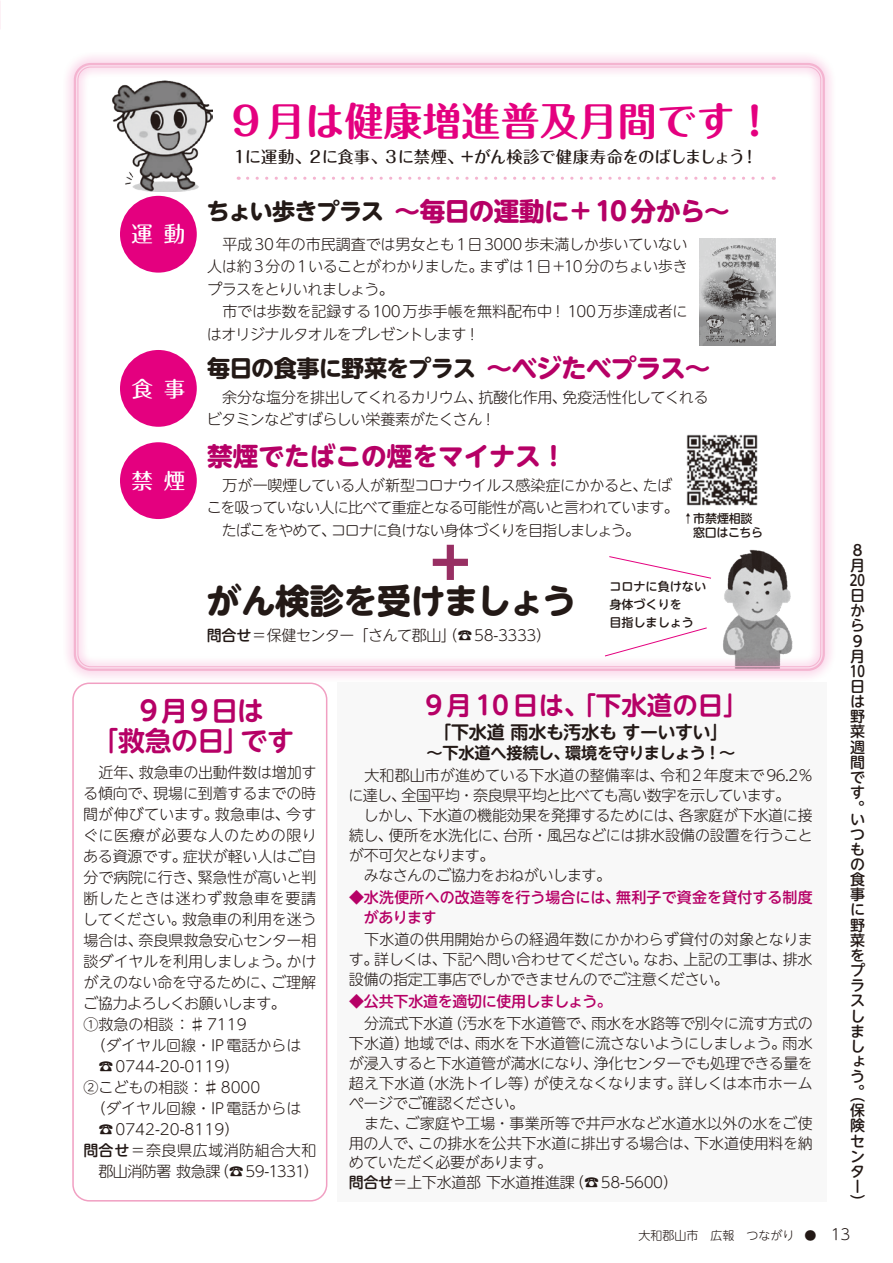
<style>
.page{position:relative;width:893px;height:1263px;background:#fff}
.page>*{position:absolute;margin:0;border:0;box-sizing:border-box;transform-origin:0 0}
.t1{font:700 39px "Maru Fo Pro";color:#e4007f}
.t2{font:700 34.5px "UD Shin M Go Pr 6";letter-spacing:-.025em;color:#231916}
.t3{font:700 27px/29.5px "UD Shin M Go Pr 6 De";letter-spacing:-.04em;color:#b60066;text-align:center}
.t4{font:700 25.65px "UD Shin M Go Pr 6";letter-spacing:-.04em;color:#b60066}
.t5{font:700 25.65px "UD Shin M Go Pr 6";color:#b60066}
.t6{font:700 25.5px "UD Shin M Go Pr 6 De";color:#b60066}
.t7{font:700 23.1px "UD Shin M Go Pr 6";letter-spacing:-.035em;color:#231916}
.t8{font:500 21.6px "Maru Fo Pro";color:#fff}
.t9{font:700 18px "UD Shin M Go Pr 6 De";letter-spacing:-.02em;color:#231916}
.t10{font:500 16.35px "Maru Fo Pro";letter-spacing:-.03em;color:#231916}
.t11{font:700 16.2px "UD Shin M Go Pr 6 De";letter-spacing:-.025em;color:#231916}
.t12{font:300 15px/20px "UD Shin M Go Pr 6";letter-spacing:-.015em;color:#231916}
.t13{font:300 15px/22.5px "UD Shin M Go Pr 6";letter-spacing:-.045em;color:#231916}
.t14{font:500 15px/15.1px "UD Shin M Go Pr 6";color:#231916}
.t15{font:500 15px/20px "UD Shin M Go Pr 6";color:#b60066}
.t16{font:300 15px "UD Shin M Go Pr 6";letter-spacing:-.035em;color:#231916}
.t17{font:300 15px "UD Shin M Go Pr 6";letter-spacing:.04em;color:#231916}
.t18{font:500 15px "UD Shin M Go Pr 6";letter-spacing:-.025em;color:#b60066}
.t19{font:300 15px "UD Shin M Go Pr 6";letter-spacing:.035em;color:#231916}
.t20{font:500 12.15px/17.7px "UD Shin M Go Pr 6";color:#231916}
.t21{font:300 12px "UD Shin M Go Pr 6";color:#231916}
.t22{font:500 12px/13.5px "UD Shin M Go Pr 6";letter-spacing:-.025em;color:#231916}
.s1{font-size:23.1px;color:#231916}
.s2{font-size:25.65px;color:#b60066}
.s3{font-weight:500}
.s4{font-size:15px}
</style>
<div class="page">
<div style="left:62px;top:52px;width:774px;height:630px;background:#e4007f;opacity:.6"></div>
<div style="left:120px;top:196px;width:77px;height:77px;background:#e4007f;border-radius:50%"></div>
<div style="left:120px;top:350px;width:77px;height:77px;background:#e4007f;border-radius:50%"></div>
<div style="left:120px;top:442px;width:77px;height:77px;background:#e4007f;border-radius:50%"></div>
<img style="left:700px;top:238px;width:75px;height:107px">
<svg style="left:248px;top:177px;width:526px;height:3px"></svg>
<img style="left:112px;top:80px;width:100px;height:111px">
<img style="left:683px;top:430px;width:77px;height:77px">
<svg style="left:433px;top:545px;width:35px;height:35px"></svg>
<svg style="left:608px;top:556px;width:104px;height:23px"></svg>
<svg style="left:604px;top:627px;width:104px;height:30px"></svg>
<div style="left:337px;top:682px;width:489px;height:519px;background:#f8f8f8"></div>
<div style="left:72px;top:682px;width:255px;height:519px;border:2px solid #f19fc2;border-radius:16px"></div>
<h3 class="t8" style="left:131px;top:217px;width:56px">運 動</h3>
<h3 class="t8" style="left:131px;top:371px;width:56px">食 事</h3>
<h3 class="t8" style="left:131px;top:463px;width:56px">禁 煙</h3>
<h1 class="t1" style="left:232px;top:90px;width:544px">9月は健康増進普及月間です！</h1>
<p class="t10" style="left:232px;top:144px;width:528px">１に運動、２に食事、３に禁煙、＋がん検診で健康寿命をのばしましょう！</p>
<h3 class="t4" style="left:207px;top:189px;width:524px"><span class="s1">ちょい歩きプラス</span> ～毎日の運動に＋10 分から～</h3>
<p class="t12" style="left:207px;top:232px;width:482px;line-height:22.5px">　平成30年の市民調査では男女とも1日3000歩未満しか歩いていない人は約3分の1いることがわかりました。まずは1日+10分のちょい歩きプラスをとりいれましょう。<br>　市では歩数を記録する100万歩手帳を無料配布中！100万歩達成者にはオリジナルタオルをプレゼントします！</p>
<h3 class="t7" style="left:207px;top:348px;width:505px">毎日の食事に野菜をプラス <span class="s2">～ベジたべプラス～</span></h3>
<p class="t12" style="left:207px;top:385px;width:503px;line-height:22.5px">　余分な塩分を排出してくれるカリウム、抗酸化作用、免疫活性化してくれるビタミンなどすばらしい栄養素がたくさん！</p>
<h3 class="t5" style="left:207px;top:434px;width:361px">禁煙でたばこの煙をマイナス！</h3>
<p class="t13" style="left:207px;top:473px;width:474px">　万が一喫煙している人が新型コロナウイルス感染症にかかると、たばこを吸っていない人に比べて重症となる可能性が高いと言われています。　たばこをやめて、コロナに負けない身体づくりを目指しましょう。</p>
<p class="t22" style="left:693px;top:511px;width:71px;text-indent:-11px">↑市禁煙相談窓口はこちら</p>
<h2 class="t2" style="left:207px;top:571px;width:371px">がん検診を受けましょう</h2>
<p class="t20" style="left:609px;top:577px;width:98px">コロナに負けない身体づくりを<br>目指しましょう</p>
<p class="t12" style="left:207px;top:625px;width:346px"><span class="s3">問合せ</span> = 保健センター「さんて郡山」（☎58-3333）</p>
<h3 class="t3" style="left:91px;top:694px;width:204px">９月９日は<br>「救急の日」です</h3>
<p class="t12" style="left:84px;top:762px;width:234px">　近年、救急車の出動件数は増加す</p>
<p class="t12" style="left:83px;top:783px;width:235px">る傾向で、現場に到着するまでの時</p>
<p class="t12" style="left:83px;top:804px;width:235px">間が伸びています。救急車は、今す</p>
<p class="t17" style="left:83px;top:823px;width:235px">ぐに医療が必要な人のための限り</p>
<p class="t12" style="left:83px;top:846px;width:235px">ある資源です。症状が軽い人はご自</p>
<p class="t12" style="left:83px;top:867px;width:234px">分で病院に行き、緊急性が高いと判</p>
<p class="t19" style="left:83px;top:886px;width:234px">断したときは迷わず救急車を要請</p>
<p class="t12" style="left:83px;top:909px;width:235px">してください。救急車の利用を迷う</p>
<p class="t12" style="left:83px;top:930px;width:234px">場合は、奈良県救急安心センター相</p>
<p class="t12" style="left:83px;top:951px;width:234px">談ダイヤルを利用しましょう。かけ</p>
<p class="t12" style="left:83px;top:972px;width:234px">がえのない命を守るために、ご理解</p>
<p class="t16" style="left:83px;top:991px;width:204px">ご協力よろしくお願いします。</p>
<p class="t12" style="left:84px;top:1014px;width:165px">①救急の相談 ：♯7119</p>
<p class="t12" style="left:91px;top:1035px;width:212px">（ダイヤル回線・IP電話からは</p>
<p class="t12" style="left:98px;top:1056px;width:142px">☎0744-20-0119）</p>
<p class="t12" style="left:84px;top:1077px;width:178px">②こどもの相談：♯8000</p>
<p class="t12" style="left:91px;top:1098px;width:212px">（ダイヤル回線・IP電話からは</p>
<p class="t12" style="left:98px;top:1119px;width:142px">☎0742-20-8119）</p>
<p class="t17" style="left:84px;top:1138px;width:234px"><span class="s3">問合せ</span>＝奈良県広域消防組合大和</p>
<p class="t16" style="left:98px;top:1159px;width:222px">郡山消防署 救急課（☎59-1331）</p>
<h3 class="t6" style="left:425px;top:684px;width:325px">9月10日は、「下水道の日」</h3>
<p class="t9" style="left:433px;top:717px;width:297px">「下水道 雨水も汚水も すーいすい」</p>
<p class="t11" style="left:426px;top:738px;width:310px">～下水道へ接続し、環境を守りましょう！～</p>
<p class="t12" style="left:348px;top:764px;width:466px">　大和郡山市が進めている下水道の整備率は、令和2年度末で96.2％に達し、全国平均・奈良県平均と比べても高い数字を示しています。<br>　しかし、下水道の機能効果を発揮するためには、各家庭が下水道に接続し、便所を水洗化に、台所・風呂などには排水設備の設置を行うことが不可欠となります。<br>　みなさんのご協力をおねがいします。</p>
<p class="t15" style="left:364px;top:886px;width:450px;text-indent:-15px">◆水洗便所への改造等を行う場合には、無利子で資金を貸付する制度があります</p>
<p class="t12" style="left:349px;top:928px;width:465px;text-align:justify">　下水道の供用開始からの経過年数にかかわらず貸付の対象となります。詳しくは、下記へ問い合わせてください。なお、上記の工事は、排水設備の指定工事店でしかできませんのでご注意ください。</p>
<p class="t18" style="left:349px;top:988px;width:264px">◆公共下水道を適切に使用しましょう。</p>
<p class="t12" style="left:349px;top:1012px;width:466px">　分流式下水道（汚水を下水道管で、雨水を水路等で別々に流す方式の下水道）地域では、雨水を下水道管に流さないようにしましょう。雨水が浸入すると下水道管が満水になり、浄化センターでも処理できる量を超え下水道（水洗トイレ等）が使えなくなります。詳しくは本市ホームページでご確認ください。<br>　また、ご家庭や工場・事業所等で井戸水など水道水以外の水をご使用の人で、この排水を公共下水道に排出する場合は、下水道使用料を納めていただく必要があります。<br><span class="s3">問合せ</span>＝上下水道部 下水道推進課（☎58-5600）</p>
<p class="t14" style="left:850px;top:542px;width:17px">８月<br>20日から<br>９月<br>10日は野菜週間です。</p>
<p class="t14" style="left:850px;top:810px;width:17px;text-align:justify">いつもの食事に野菜をプラスしましょう</p>
<p class="t14" style="left:850px;top:1084px;width:16px;line-height:17.1px">。（保</p>
<p class="t14" style="left:850px;top:1117px;width:16px">険センター）</p>
<p class="t21" style="left:638px;top:1226px;width:214px">大和郡山市 広報 つながり ● <span class="s4">13</span></p>
</div>
